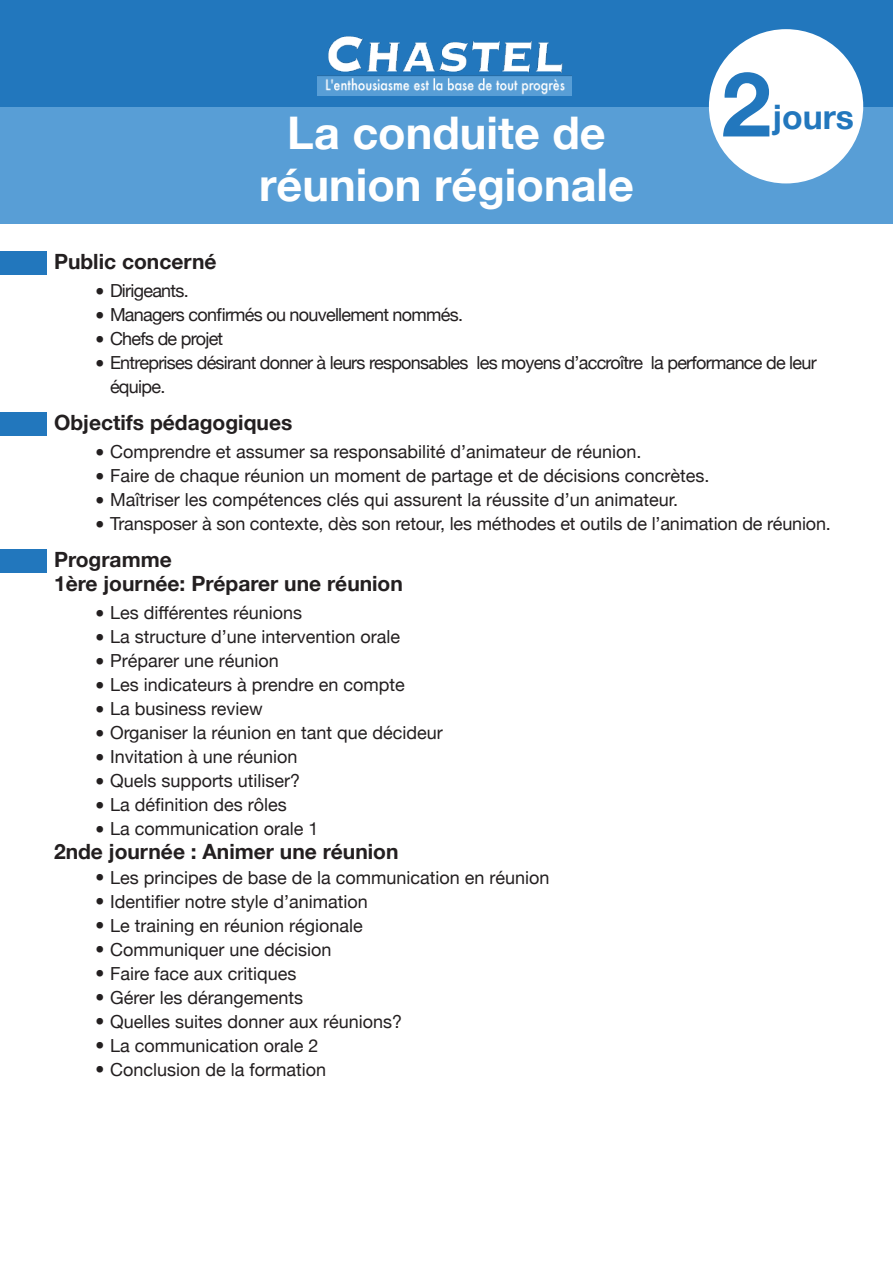
<style>
.page{position:relative;width:893px;height:1263px;background:#fff}
.page>*{position:absolute;margin:0;border:0;box-sizing:border-box;transform-origin:0 0}
.t1{font:700 90px "Helvetica Neue";color:#2277bd}
.t2{font:700 45px/52.5px "Helvetica Neue";color:#fff;text-align:center}
.t3{font:700 33.75px "Helvetica Neue";color:#2277bd}
.t4{font:700 21px/24px "Helvetica Neue";color:#231f20}
.t5{font:18px "Helvetica Neue";color:#231f20}
.t6{font:18px/24px "Helvetica Neue";letter-spacing:-.04em;color:#231f20}
.s1{font-size:30px}
</style>
<div class="page">
<div style="left:0;top:0;width:893px;height:165px;background:#2277bd"></div>
<div style="left:0;top:107px;width:893px;height:116px;background:#589ed6"></div>
<div style="left:709px;top:29px;width:154px;height:154px;background:#fff;border-radius:50%"></div>
<img style="left:318px;top:36px;width:253px;height:60px">
<div style="left:0;top:549px;width:47px;height:24px;background:#2277bd"></div>
<div style="left:0;top:251px;width:47px;height:23px;background:#2277bd"></div>
<div style="left:0;top:412px;width:47px;height:24px;background:#2277bd"></div>
<p class="t2" style="left:259px;top:108px;width:376px">La conduite de réunion régionale</p>
<p class="t1" style="left:721px;top:34px;width:52px">2</p>
<p class="t3" style="left:773px;top:90px;width:83px">jours</p>
<p class="t4" style="left:54px;top:250px;width:164px">Public concerné</p>
<p class="t6" style="left:94px;top:280px;width:96px"><span class="s1">•</span> Dirigeants.</p>
<p class="t6" style="left:94px;top:304px;width:370px"><span class="s1">•</span> Managers confirmés ou nouvellement nommés.</p>
<p class="t6" style="left:94px;top:328px;width:130px"><span class="s1">•</span> Chefs de projet</p>
<p class="t6" style="left:110px;top:352px;width:708px;text-indent:-16px"><span class="s1">•</span> Entreprises désirant donner à leurs responsables les moyens d’accroître la performance de leur équipe.</p>
<p class="t4" style="left:54px;top:411px;width:240px">Objectifs pédagogiques</p>
<p class="t5" style="left:94px;top:439px;width:549px"><span class="s1">•</span> Comprendre et assumer sa responsabilité d’animateur de réunion.</p>
<p class="t5" style="left:94px;top:463px;width:617px"><span class="s1">•</span> Faire de chaque réunion un moment de partage et de décisions concrètes.</p>
<p class="t5" style="left:94px;top:487px;width:585px"><span class="s1">•</span> Maîtriser les compétences clés qui assurent la réussite d’un animateur.</p>
<p class="t5" style="left:94px;top:511px;width:738px"><span class="s1">•</span> Transposer à son contexte, dès son retour, les méthodes et outils de l’animation de réunion.</p>
<p class="t4" style="left:54px;top:548px;width:350px">Programme<br>1ère journée: Préparer une réunion</p>
<p class="t5" style="left:94px;top:600px;width:209px"><span class="s1">•</span> Les différentes réunions</p>
<p class="t5" style="left:94px;top:624px;width:307px"><span class="s1">•</span> La structure d’une intervention orale</p>
<p class="t5" style="left:94px;top:648px;width:186px"><span class="s1">•</span> Préparer une réunion</p>
<p class="t5" style="left:94px;top:672px;width:312px"><span class="s1">•</span> Les indicateurs à prendre en compte</p>
<p class="t5" style="left:94px;top:696px;width:170px"><span class="s1">•</span> La business review</p>
<p class="t5" style="left:94px;top:720px;width:350px"><span class="s1">•</span> Organiser la réunion en tant que décideur</p>
<p class="t5" style="left:94px;top:744px;width:204px"><span class="s1">•</span> Invitation à une réunion</p>
<p class="t5" style="left:94px;top:768px;width:207px"><span class="s1">•</span> Quels supports utiliser?</p>
<p class="t5" style="left:94px;top:792px;width:194px"><span class="s1">•</span> La définition des rôles</p>
<p class="t5" style="left:94px;top:816px;width:225px"><span class="s1">•</span> La communication orale 1</p>
<p class="t4" style="left:54px;top:840px;width:346px">2nde journée : Animer une réunion</p>
<p class="t5" style="left:94px;top:864px;width:456px"><span class="s1">•</span> Les principes de base de la communication en réunion</p>
<p class="t5" style="left:94px;top:888px;width:275px"><span class="s1">•</span> Identifier notre style d’animation</p>
<p class="t5" style="left:94px;top:912px;width:270px"><span class="s1">•</span> Le training en réunion régionale</p>
<p class="t5" style="left:94px;top:936px;width:238px"><span class="s1">•</span> Communiquer une décision</p>
<p class="t5" style="left:94px;top:960px;width:203px"><span class="s1">•</span> Faire face aux critiques</p>
<p class="t5" style="left:94px;top:984px;width:210px"><span class="s1">•</span> Gérer les dérangements</p>
<p class="t5" style="left:94px;top:1008px;width:309px"><span class="s1">•</span> Quelles suites donner aux réunions?</p>
<p class="t5" style="left:94px;top:1032px;width:225px"><span class="s1">•</span> La communication orale 2</p>
<p class="t5" style="left:94px;top:1056px;width:233px"><span class="s1">•</span> Conclusion de la formation</p>
</div>
